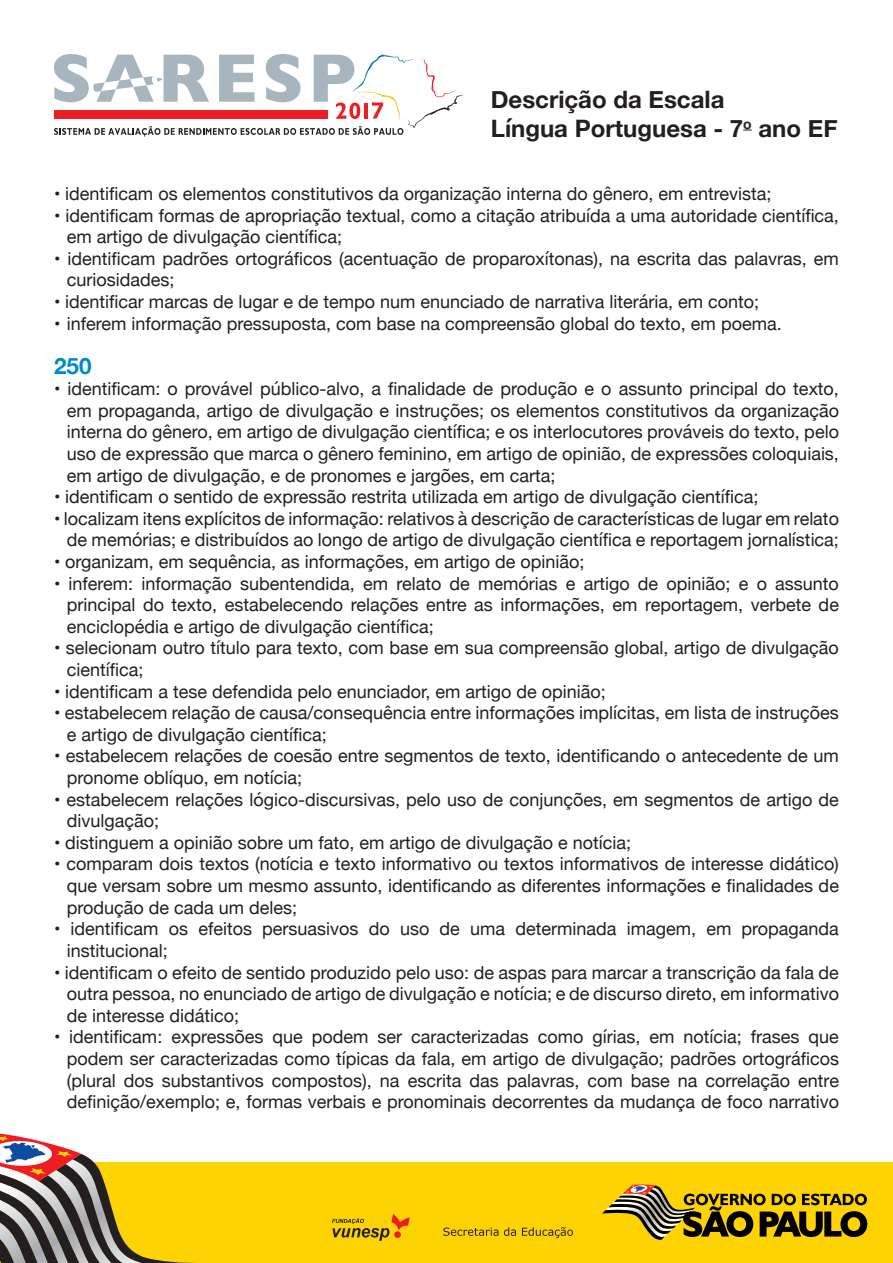
<style>
.page{position:relative;width:893px;height:1263px;background:#fff}
.page>*{position:absolute;margin:0;border:0;box-sizing:border-box;transform-origin:0 0}
.t1{font:700 24px/28.8px "Helvetica Neue";color:#231f20}
.t2{font:700 22.5px "Helvetica Neue";color:#0089cf}
.t3{font:18px/21.6px "Helvetica Neue";color:#231f20}
</style>
<div class="page">
<div style="left:0;top:1162px;width:893px;height:101px;background:#fed304"></div>
<svg style="left:332px;top:1214px;width:78px;height:27px"></svg>
<svg style="left:443px;top:1227px;width:130px;height:11px"></svg>
<svg style="left:602px;top:1184px;width:265px;height:56px"></svg>
<svg style="left:0;top:1134px;width:195px;height:129px"></svg>
<svg style="left:54px;top:54px;width:409px;height:83px"></svg>
<h1 class="t1" style="left:491px;top:85px;width:348px">Descrição da Escala<br>Língua Portuguesa - 7<sup>o</sup> ano EF</h1>
<p class="t3" style="left:54px;top:184px;width:719px">• identificam os elementos constitutivos da organização interna do gênero, em entrevista;</p>
<p class="t3" style="left:67px;top:205px;width:774px;text-indent:-13px">• identificam formas de apropriação textual, como a citação atribuída a uma autoridade científica, em artigo de divulgação científica;</p>
<p class="t3" style="left:67px;top:249px;width:774px;text-indent:-13px">• identificam padrões ortográficos (acentuação de proparoxítonas), na escrita das palavras, em curiosidades;</p>
<p class="t3" style="left:54px;top:292px;width:707px">• identificar marcas de lugar e de tempo num enunciado de narrativa literária, em conto;</p>
<p class="t3" style="left:54px;top:313px;width:729px">• inferem informação pressuposta, com base na compreensão global do texto, em poema.</p>
<p class="t2" style="left:54px;top:348px;width:39px">250</p>
<p class="t3" style="left:67px;top:379px;width:774px;text-align:justify;text-indent:-13px">• identificam: o provável público-alvo, a finalidade de produção e o assunto principal do texto, em propaganda, artigo de divulgação e instruções; os elementos constitutivos da organização interna do gênero, em artigo de divulgação científica; e os interlocutores prováveis do texto, pelo uso de expressão que marca o gênero feminino, em artigo de opinião, de expressões coloquiais, em artigo de divulgação, e de pronomes e jargões, em carta;</p>
<p class="t3" style="left:54px;top:487px;width:706px">• identificam o sentido de expressão restrita utilizada em artigo de divulgação científica;</p>
<p class="t3" style="left:54px;top:509px;width:786px;text-align:right">• localizam itens explícitos de informação: relativos à descrição de características de lugar em relato de memórias; e distribuídos ao longo de artigo de divulgação científica e reportagem jornalística;</p>
<p class="t3" style="left:54px;top:552px;width:532px">• organizam, em sequência, as informações, em artigo de opinião;</p>
<p class="t3" style="left:67px;top:573px;width:774px;text-align:justify;text-indent:-13px">• inferem: informação subentendida, em relato de memórias e artigo de opinião; e o assunto principal do texto, estabelecendo relações entre as informações, em reportagem, verbete de enciclopédia e artigo de divulgação científica;</p>
<p class="t3" style="left:67px;top:638px;width:774px;text-indent:-13px">• selecionam outro título para texto, com base em sua compreensão global, artigo de divulgação científica;</p>
<p class="t3" style="left:54px;top:681px;width:553px">• identificam a tese defendida pelo enunciador, em artigo de opinião;</p>
<p class="t3" style="left:67px;top:703px;width:774px;text-indent:-13px">• estabelecem relação de causa/consequência entre informações implícitas, em lista de instruções e artigo de divulgação científica;</p>
<p class="t3" style="left:67px;top:746px;width:774px;text-indent:-13px">• estabelecem relações de coesão entre segmentos de texto, identificando o antecedente de um pronome oblíquo, em notícia;</p>
<p class="t3" style="left:67px;top:789px;width:774px;text-indent:-13px">• estabelecem relações lógico-discursivas, pelo uso de conjunções, em segmentos de artigo de divulgação;</p>
<p class="t3" style="left:54px;top:833px;width:579px">• distinguem a opinião sobre um fato, em artigo de divulgação e notícia;</p>
<p class="t3" style="left:67px;top:854px;width:774px;text-align:justify;text-indent:-13px">• comparam dois textos (notícia e texto informativo ou textos informativos de interesse didático) que versam sobre um mesmo assunto, identificando as diferentes informações e finalidades de produção de cada um deles;</p>
<p class="t3" style="left:67px;top:919px;width:774px;text-indent:-13px">• identificam os efeitos persuasivos do uso de uma determinada imagem, em propaganda institucional;</p>
<p class="t3" style="left:67px;top:962px;width:774px;text-align:justify;text-indent:-13px">• identificam o efeito de sentido produzido pelo uso: de aspas para marcar a transcrição da fala de outra pessoa, no enunciado de artigo de divulgação e notícia; e de discurso direto, em informativo de interesse didático;</p>
<p class="t3" style="left:67px;top:1027px;width:774px;text-align:justify;text-indent:-13px">• identificam: expressões que podem ser caracterizadas como gírias, em notícia; frases que podem ser caracterizadas como típicas da fala, em artigo de divulgação; padrões ortográficos (plural dos substantivos compostos), na escrita das palavras, com base na correlação entre definição/exemplo; e, formas verbais e pronominais decorrentes da mudança de foco narrativo</p>
</div>
